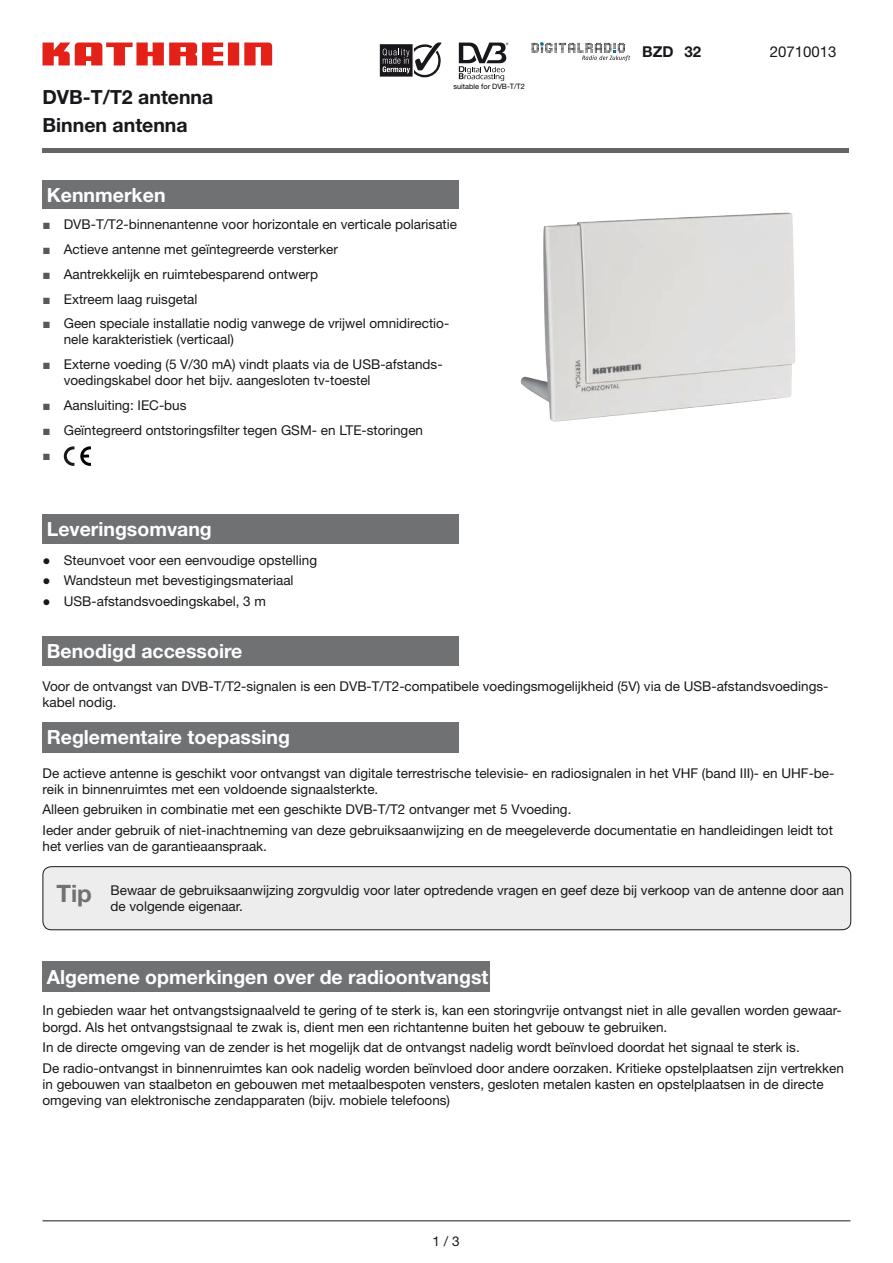
<style>
.page{position:relative;width:893px;height:1263px;background:#fff}
.page>*{position:absolute;margin:0;border:0;box-sizing:border-box;transform-origin:0 0}
.t1{font:700 19.5px "Helvetica Neue LT Std";color:#fff}
.t2{font:700 19.5px/27.6px "Helvetica Neue LT Std";color:#1a171c}
.t3{font:15px "Helvetica Neue LT Std";color:#1a171c}
.t4{font:700 15px "Helvetica Neue LT Std";color:#1a171c}
.t5{font:13.5px/16.2px "Helvetica Neue LT Std";color:#1a171c}
.t6{font:13.5px "Arial";color:#58585a}
.t7{font:7.35px "Helvetica Neue LT";color:#010000}
.s1{font-family:"Arial";color:#58585a}
.s2{font-family:"Times New Roman"}
.s3{font-weight:700;font-size:24px;color:#707173}
</style>
<div class="page">
<svg style="left:43px;top:43px;width:229px;height:22px"></svg>
<hr style="left:43px;top:1220px;width:807px;height:1px;background:#646567">
<div style="left:43px;top:148px;width:806px;height:5px;background:#646567"></div>
<div style="left:43px;top:181px;width:416px;height:28px;background:#707173"></div>
<svg style="left:64px;top:446px;width:10px;height:20px"></svg>
<svg style="left:80px;top:446px;width:11px;height:20px"></svg>
<img style="left:520px;top:212px;width:275px;height:210px">
<div style="left:43px;top:514px;width:416px;height:30px;background:#707173"></div>
<div style="left:43px;top:636px;width:416px;height:30px;background:#707173"></div>
<div style="left:43px;top:722px;width:416px;height:31px;background:#707173"></div>
<div style="left:43px;top:867px;width:808px;height:63px;background:#ededee;border-radius:9px"></div>
<div style="left:43px;top:866px;width:808px;height:64px;border:1px solid #1a171c;border-radius:9px"></div>
<div style="left:43px;top:961px;width:447px;height:31px;background:#707173"></div>
<svg style="left:379px;top:43px;width:62px;height:35px"></svg>
<svg style="left:459px;top:43px;width:49px;height:38px"></svg>
<svg style="left:531px;top:43px;width:99px;height:18px"></svg>
<h1 class="t2" style="left:43px;top:83px;width:172px">DVB-T/T2 antenna<br>Binnen antenna</h1>
<p class="t7" style="left:453px;top:82px;width:73px">suitable for DVB-T/T2</p>
<h1 class="t1" style="left:47px;top:183px;width:120px">Kennmerken</h1>
<p class="t5" style="left:43px;top:216px;width:416px"><span class="s1">■</span> DVB-T/T2-binnenantenne voor horizontale en verticale polarisatie</p>
<p class="t5" style="left:43px;top:241px;width:297px"><span class="s1">■</span> Actieve antenne met geïntegreerde versterker</p>
<p class="t5" style="left:43px;top:266px;width:277px"><span class="s1">■</span> Aantrekkelijk en ruimtebesparend ontwerp</p>
<p class="t5" style="left:43px;top:290px;width:157px"><span class="s1">■</span> Extreem laag ruisgetal</p>
<p class="t5" style="left:64px;top:315px;width:387px;text-indent:-21px"><span class="s1">■</span> Geen speciale installatie nodig vanwege de vrijwel omnidirectio&shy;nele karakteristiek (verticaal)</p>
<p class="t5" style="left:64px;top:356px;width:380px;text-indent:-21px"><span class="s1">■</span> Externe voeding (5 V/30 mA) vindt plaats via de USB-afstands&shy;voedingskabel door het bijv. aangesloten tv-toestel</p>
<p class="t5" style="left:43px;top:397px;width:146px"><span class="s1">■</span> Aansluiting: IEC-bus</p>
<p class="t5" style="left:43px;top:422px;width:382px"><span class="s1">■</span> Geïntegreerd ontstoringsfilter tegen GSM- en LTE-storingen</p>
<p class="t6" style="left:43px;top:446px;width:10px">■</p>
<p class="t4" style="left:642px;top:43px;width:61px">BZD 32</p>
<p class="t3" style="left:770px;top:43px;width:68px">20710013</p>
<h1 class="t1" style="left:47px;top:517px;width:167px">Leveringsomvang</h1>
<p class="t5" style="left:43px;top:552px;width:276px"><span class="s2">●</span> Steunvoet voor een eenvoudige opstelling</p>
<p class="t5" style="left:43px;top:572px;width:253px"><span class="s2">●</span> Wandsteun met bevestigingsmateriaal</p>
<p class="t5" style="left:43px;top:593px;width:225px"><span class="s2">●</span> USB-afstandsvoedingskabel, 3 m</p>
<h1 class="t1" style="left:47px;top:639px;width:197px">Benodigd accessoire</h1>
<p class="t5" style="left:43px;top:677px;width:787px">Voor de ontvangst van DVB-T/T2-signalen is een DVB-T/T2-compatibele voedingsmogelijkheid (5V) via de USB-afstandsvoedings&shy;kabel nodig.</p>
<h1 class="t1" style="left:47px;top:725px;width:245px">Reglementaire toepassing</h1>
<p class="t5" style="left:43px;top:764px;width:793px">De actieve antenne is geschikt voor ontvangst van digitale terrestrische televisie- en radiosignalen in het VHF (band III)- en UHF-be&shy;reik in binnenruimtes met een voldoende signaalsterkte.</p>
<p class="t5" style="left:43px;top:799px;width:792px;line-height:20.4px">Alleen gebruiken in combinatie met een geschikte DVB-T/T2 ontvanger met 5 Vvoeding.<br>Ieder ander gebruik of niet-inachtneming van deze gebruiksaanwijzing en de meegeleverde documentatie en handleidingen leidt tot</p>
<p class="t5" style="left:43px;top:838px;width:226px">het verlies van de garantieaanspraak.</p>
<p class="t5" style="left:111px;top:882px;width:735px;text-indent:-54px"><span class="s3">Tip</span> Bewaar de gebruiksaanwijzing zorgvuldig voor later optredende vragen en geef deze bij verkoop van de antenne door aan de volgende eigenaar.</p>
<h1 class="t1" style="left:47px;top:965px;width:443px">Algemene opmerkingen over de radioontvangst</h1>
<p class="t5" style="left:43px;top:1002px;width:801px">In gebieden waar het ontvangstsignaalveld te gering of te sterk is, kan een storingvrije ontvangst niet in alle gevallen worden gewaar&shy;borgd. Als het ontvangstsignaal te zwak is, dient men een richtantenne buiten het gebouw te gebruiken.</p>
<p class="t5" style="left:43px;top:1037px;width:803px;line-height:20.4px">In de directe omgeving van de zender is het mogelijk dat de ontvangst nadelig wordt beïnvloed doordat het signaal te sterk is.<br>De radio-ontvangst in binnenruimtes kan ook nadelig worden beïnvloed door andere oorzaken. Kritieke opstelplaatsen zijn vertrekken</p>
<p class="t5" style="left:43px;top:1076px;width:783px">in gebouwen van staalbeton en gebouwen met metaalbespoten vensters, gesloten metalen kasten en opstelplaatsen in de directe omgeving van elektronische zendapparaten (bijv. mobiele telefoons)</p>
<p class="t5" style="left:433px;top:1233px;width:29px">1 / 3</p>
</div>
